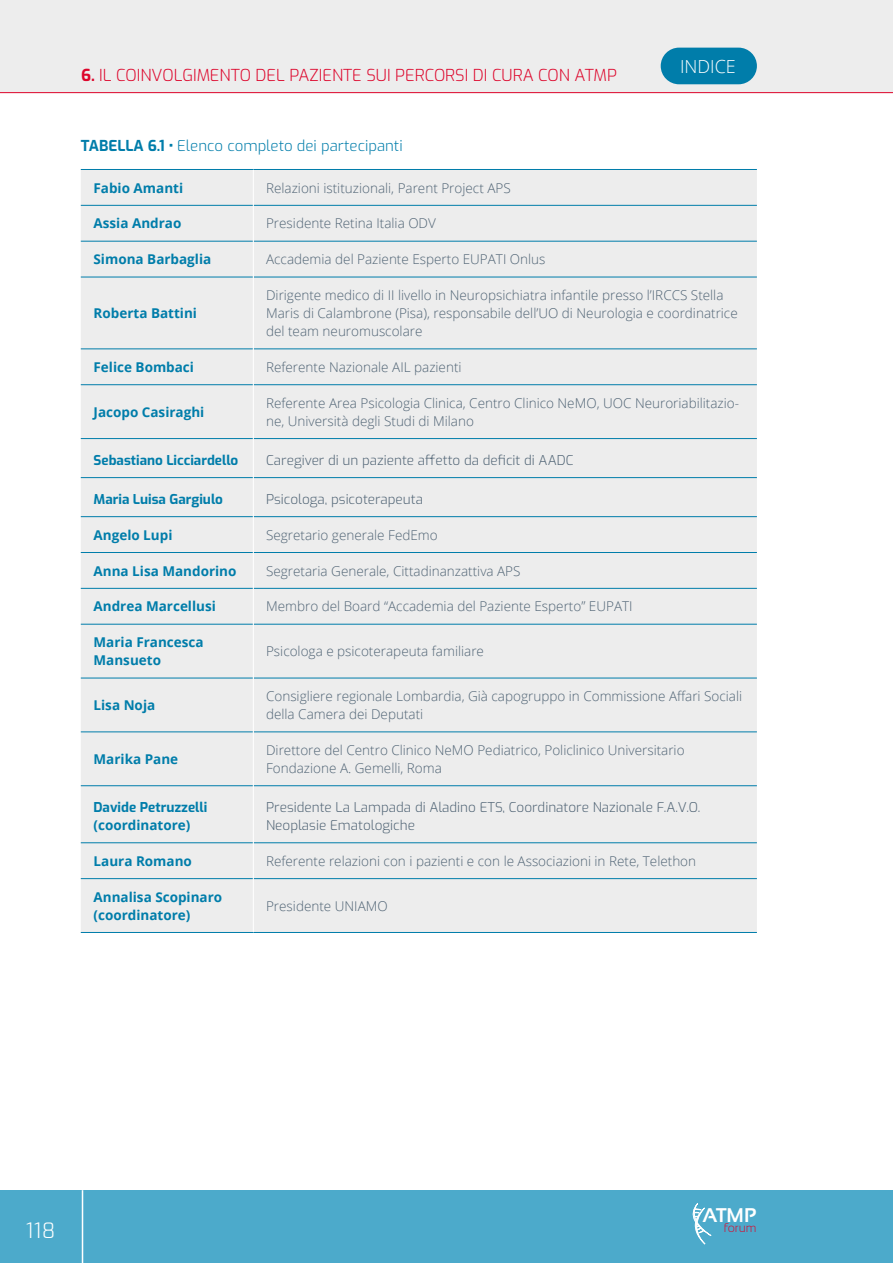
<style>
.page{position:relative;width:893px;height:1263px;background:#fff}
.page>*{position:absolute;margin:0;border:0;box-sizing:border-box;transform-origin:0 0}
.t1{font:300 21px "Exo";color:#fff}
.t2{font:700 19.8px "Sansation";color:#fff}
.t3{font:300 18px "Open Sans";color:#fff}
.t4{font:300 16.5px "Exo";color:#dd052b}
.t5{font:300 15px "Exo";color:#007daa}
.t6{font:300 13.5px/18px "Open Sans";color:#4f6374}
.t7{font:700 13.5px/18px "Open Sans";color:#007daa}
.t8{font:300 13.5px/18px "Exo";color:#4f6374}
.t9{font:700 13.5px "Exo";color:#007daa}
.t10{font:300 12.3px "Sansation";color:#dd052b}
.s1{font-weight:700}
</style>
<div class="page">
<div style="left:0;top:0;width:893px;height:93px;background:#ededed"></div>
<hr style="left:0;top:92px;width:893px;height:1px;background:#dd052b">
<div style="left:0;top:1190px;width:893px;height:73px;background:#4caacb"></div>
<hr style="left:82px;top:1190px;width:1px;height:73px;background:#fff">
<svg style="left:692px;top:1203px;width:19px;height:41px"></svg>
<div style="left:81px;top:170px;width:676px;height:762px;background:#ededed"></div>
<hr style="left:81px;top:169px;width:172px;height:1px;background:#007daa">
<hr style="left:253px;top:169px;width:504px;height:1px;background:#007daa">
<hr style="left:81px;top:205px;width:172px;height:1px;background:#007daa">
<hr style="left:254px;top:205px;width:503px;height:1px;background:#007daa">
<hr style="left:81px;top:241px;width:172px;height:1px;background:#007daa">
<hr style="left:254px;top:241px;width:503px;height:1px;background:#007daa">
<hr style="left:81px;top:277px;width:172px;height:1px;background:#007daa">
<hr style="left:254px;top:277px;width:503px;height:1px;background:#007daa">
<hr style="left:81px;top:348px;width:172px;height:1px;background:#007daa">
<hr style="left:254px;top:348px;width:503px;height:1px;background:#007daa">
<hr style="left:81px;top:384px;width:172px;height:1px;background:#007daa">
<hr style="left:254px;top:384px;width:503px;height:1px;background:#007daa">
<hr style="left:81px;top:438px;width:172px;height:1px;background:#007daa">
<hr style="left:254px;top:438px;width:503px;height:1px;background:#007daa">
<hr style="left:81px;top:477px;width:172px;height:1px;background:#007daa">
<hr style="left:254px;top:477px;width:503px;height:1px;background:#007daa">
<hr style="left:81px;top:516px;width:172px;height:1px;background:#007daa">
<hr style="left:254px;top:516px;width:503px;height:1px;background:#007daa">
<hr style="left:81px;top:552px;width:172px;height:1px;background:#007daa">
<hr style="left:254px;top:552px;width:503px;height:1px;background:#007daa">
<hr style="left:81px;top:588px;width:172px;height:1px;background:#007daa">
<hr style="left:254px;top:588px;width:503px;height:1px;background:#007daa">
<hr style="left:81px;top:624px;width:172px;height:1px;background:#007daa">
<hr style="left:254px;top:624px;width:503px;height:1px;background:#007daa">
<hr style="left:81px;top:678px;width:172px;height:1px;background:#007daa">
<hr style="left:254px;top:678px;width:503px;height:1px;background:#007daa">
<hr style="left:81px;top:731px;width:172px;height:1px;background:#007daa">
<hr style="left:254px;top:731px;width:503px;height:1px;background:#007daa">
<hr style="left:81px;top:785px;width:172px;height:1px;background:#007daa">
<hr style="left:254px;top:785px;width:503px;height:1px;background:#007daa">
<hr style="left:81px;top:842px;width:172px;height:1px;background:#007daa">
<hr style="left:254px;top:842px;width:503px;height:1px;background:#007daa">
<hr style="left:81px;top:878px;width:172px;height:1px;background:#007daa">
<hr style="left:254px;top:878px;width:503px;height:1px;background:#007daa">
<hr style="left:81px;top:932px;width:172px;height:1px;background:#007daa">
<hr style="left:253px;top:932px;width:504px;height:1px;background:#007daa">
<hr style="left:253px;top:170px;width:1px;height:35px;background:#fff">
<hr style="left:253px;top:205px;width:1px;height:36px;background:#fff">
<hr style="left:253px;top:241px;width:1px;height:36px;background:#fff">
<hr style="left:253px;top:277px;width:1px;height:72px;background:#fff">
<hr style="left:253px;top:349px;width:1px;height:36px;background:#fff">
<hr style="left:253px;top:385px;width:1px;height:54px;background:#fff">
<hr style="left:253px;top:439px;width:1px;height:39px;background:#fff">
<hr style="left:253px;top:478px;width:1px;height:39px;background:#fff">
<hr style="left:253px;top:517px;width:1px;height:35px;background:#fff">
<hr style="left:253px;top:552px;width:1px;height:36px;background:#fff">
<hr style="left:253px;top:588px;width:1px;height:36px;background:#fff">
<hr style="left:253px;top:624px;width:1px;height:54px;background:#fff">
<hr style="left:253px;top:678px;width:1px;height:54px;background:#fff">
<hr style="left:253px;top:732px;width:1px;height:54px;background:#fff">
<hr style="left:253px;top:786px;width:1px;height:57px;background:#fff">
<hr style="left:253px;top:843px;width:1px;height:36px;background:#fff">
<hr style="left:253px;top:879px;width:1px;height:53px;background:#fff">
<div style="left:661px;top:48px;width:96px;height:36px;background:#007daa;border-radius:18px"></div>
<p class="t4" style="left:81px;top:63px;width:537px"><span class="s1">6.</span> IL COINVOLGIMENTO DEL PAZIENTE SUI PERCORSI DI CURA CON ATMP</p>
<p class="t5" style="left:81px;top:135px;width:323px"><span class="s1">TABELLA 6.1 •</span> Elenco completo dei partecipanti</p>
<p class="t7" style="left:94px;top:178px;width:91px">Fabio Amanti</p>
<p class="t6" style="left:266px;top:178px;width:246px">Relazioni istituzionali, Parent Project APS</p>
<p class="t7" style="left:94px;top:214px;width:89px">Assia Andrao</p>
<p class="t6" style="left:266px;top:214px;width:171px">Presidente Retina Italia ODV</p>
<p class="t7" style="left:94px;top:250px;width:119px">Simona Barbaglia</p>
<p class="t6" style="left:266px;top:250px;width:281px">Accademia del Paziente Esperto EUPATI Onlus</p>
<h3 class="t3" style="left:680px;top:54px;width:57px">INDICE</h3>
<p class="t7" style="left:94px;top:304px;width:105px">Roberta Battini</p>
<p class="t6" style="left:266px;top:286px;width:473px">Dirigente medico di II livello in Neuropsichiatra infantile presso l’IRCCS Stella<br>Maris di Calambrone (Pisa), responsabile dell’UO di Neurologia e coordinatrice del team neuromuscolare</p>
<p class="t7" style="left:94px;top:358px;width:102px">Felice Bombaci</p>
<p class="t6" style="left:266px;top:358px;width:197px">Referente Nazionale AIL pazienti</p>
<p class="t7" style="left:94px;top:403px;width:112px">Jacopo Casiraghi</p>
<p class="t6" style="left:266px;top:393px;width:474px">Referente Area Psicologia Clinica, Centro Clinico NeMO, UOC Neuroriabilitazio&shy;ne, Università degli Studi di Milano</p>
<p class="t9" style="left:94px;top:450px;width:146px">Sebastiano Licciardello</p>
<p class="t8" style="left:266px;top:450px;width:309px">Caregiver di un paziente affetto da deficit di AADC</p>
<p class="t9" style="left:94px;top:489px;width:131px">Maria Luisa Gargiulo</p>
<p class="t8" style="left:266px;top:489px;width:158px">Psicologa, psicoterapeuta</p>
<p class="t7" style="left:94px;top:525px;width:80px">Angelo Lupi</p>
<p class="t6" style="left:266px;top:525px;width:173px">Segretario generale FedEmo</p>
<p class="t7" style="left:94px;top:561px;width:144px">Anna Lisa Mandorino</p>
<p class="t6" style="left:266px;top:561px;width:256px">Segretaria Generale, Cittadinanzattiva APS</p>
<p class="t7" style="left:94px;top:597px;width:124px">Andrea Marcellusi</p>
<p class="t6" style="left:266px;top:597px;width:368px">Membro del Board “Accademia del Paziente Esperto” EUPATI</p>
<p class="t7" style="left:94px;top:633px;width:112px">Maria Francesca<br>Mansueto</p>
<p class="t6" style="left:266px;top:642px;width:219px">Psicologa e psicoterapeuta familiare</p>
<p class="t7" style="left:94px;top:696px;width:63px">Lisa Noja</p>
<p class="t6" style="left:266px;top:687px;width:478px">Consigliere regionale Lombardia, Già capogruppo in Commissione Affari Sociali della Camera dei Deputati</p>
<p class="t7" style="left:94px;top:750px;width:86px">Marika Pane</p>
<p class="t6" style="left:266px;top:741px;width:420px">Direttore del Centro Clinico NeMO Pediatrico, Policlinico Universitario<br>Fondazione A. Gemelli, Roma</p>
<p class="t9" style="left:94px;top:797px;width:115px">Davide Petruzzelli</p>
<p class="t7" style="left:94px;top:816px;width:98px">(coordinatore)</p>
<p class="t8" style="left:266px;top:797px;width:436px">Presidente La Lampada di Aladino ETS, Coordinatore Nazionale F.A.V.O.<br>Neoplasie Ematologiche</p>
<p class="t7" style="left:94px;top:852px;width:100px">Laura Romano</p>
<p class="t6" style="left:266px;top:851px;width:432px">Referente relazioni con i pazienti e con le Associazioni in Rete, Telethon</p>
<p class="t7" style="left:94px;top:887px;width:130px">Annalisa Scopinaro (coordinatore)</p>
<p class="t6" style="left:266px;top:896px;width:123px">Presidente UNIAMO</p>
<h2 class="t2" style="left:702px;top:1204px;width:55px">ATMP</h2>
<h1 class="t1" style="left:26px;top:1215px;width:31px">118</h1>
<p class="t10" style="left:724px;top:1221px;width:34px">forum</p>
</div>
